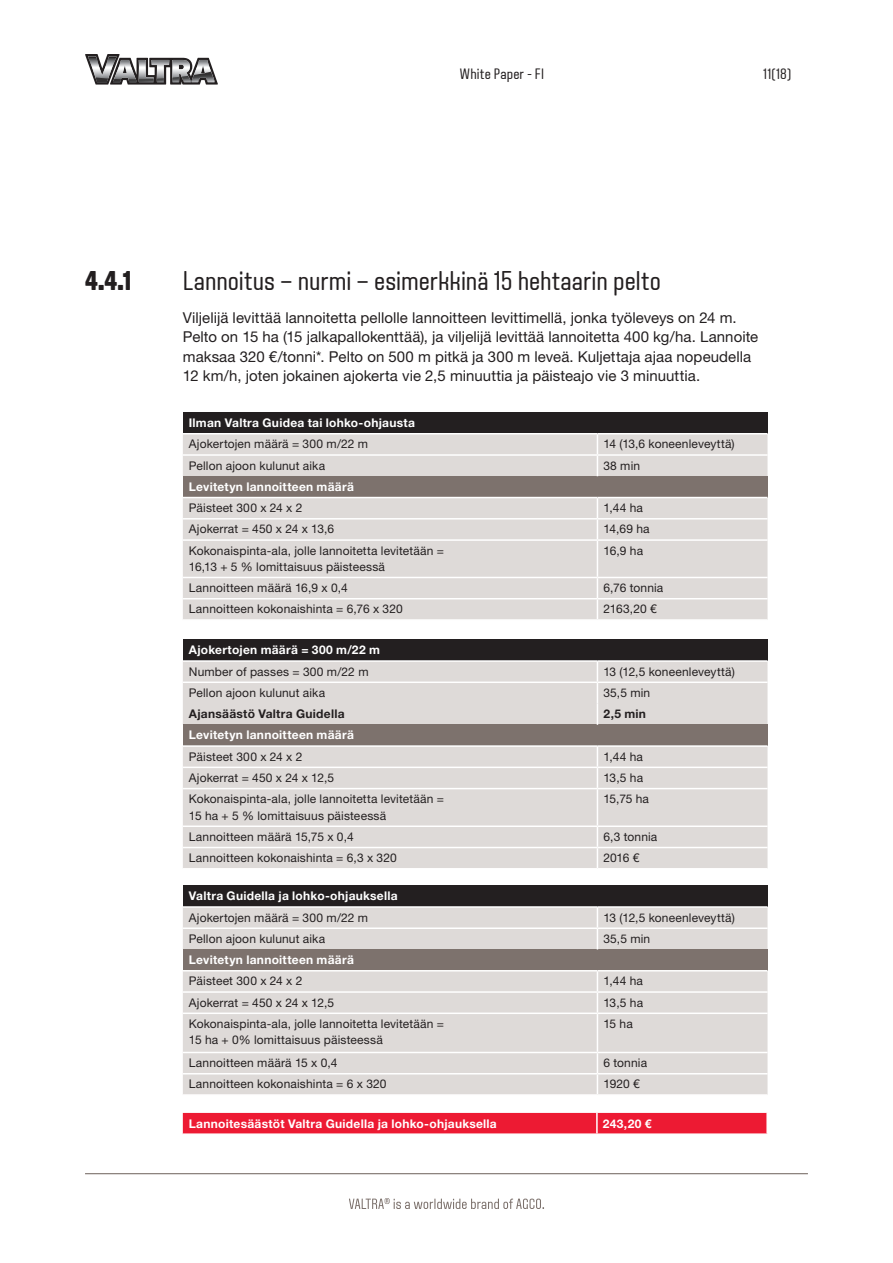
<style>
.page{position:relative;width:893px;height:1263px;background:#fff}
.page>*{position:absolute;margin:0;border:0;box-sizing:border-box;transform-origin:0 0}
.WP_väliotsikko_norma{font:27px "VALTRA Aveny T";letter-spacing:-.005em;color:#231f20}
.WP_väliotsikko_all_c{font:800 27px "VALTRA Aveny T";color:#231f20}
.WP_body_text{font:15px/19.5px "Helvetica Neue LT Std";letter-spacing:.005em;color:#231f20}
.t1{font:15px "VALTRA Aveny T";letter-spacing:.015em;color:#231f20}
.WP_vertailutaulukot{font:12px/16.5px "Helvetica Neue LT Std";letter-spacing:.015em;color:#231f20}
.WP_vertailutaulukot-2{font:700 12px "Helvetica Neue LT Std";letter-spacing:.02em;color:#fff}
.WP_vertailutaulukot-3{font:700 12px "Helvetica Neue LT Std";letter-spacing:.025em;color:#231f20}
</style>
<div class="page">
<svg style="left:349px;top:1198px;width:195px;height:11px"></svg>
<hr style="left:85px;top:1173px;width:723px;height:1px;background:#7d726d">
<svg style="left:85px;top:54px;width:133px;height:31px"></svg>
<div style="left:183px;top:412px;width:584px;height:22px;background:#231f20"></div>
<div style="left:183px;top:434px;width:584px;height:185px;background:#dedad8"></div>
<div style="left:183px;top:476px;width:584px;height:21px;background:#7d726d"></div>
<hr style="left:183px;top:433px;width:414px;height:1px;background:#fff">
<hr style="left:597px;top:433px;width:170px;height:1px;background:#fff">
<hr style="left:183px;top:454px;width:414px;height:2px;background:#fff">
<hr style="left:597px;top:454px;width:170px;height:2px;background:#fff">
<svg style="left:597px;top:434px;width:1px;height:42px"></svg>
<hr style="left:183px;top:497px;width:414px;height:1px;background:#fff">
<hr style="left:597px;top:497px;width:170px;height:1px;background:#fff">
<hr style="left:183px;top:518px;width:414px;height:1px;background:#fff">
<hr style="left:597px;top:518px;width:170px;height:1px;background:#fff">
<svg style="left:597px;top:498px;width:1px;height:41px"></svg>
<hr style="left:183px;top:539px;width:414px;height:2px;background:#fff">
<hr style="left:597px;top:539px;width:170px;height:2px;background:#fff">
<hr style="left:597px;top:541px;width:1px;height:36px;background:#fff">
<hr style="left:183px;top:577px;width:414px;height:1px;background:#fff">
<hr style="left:597px;top:577px;width:170px;height:1px;background:#fff">
<hr style="left:183px;top:598px;width:414px;height:1px;background:#fff">
<hr style="left:597px;top:598px;width:170px;height:1px;background:#fff">
<svg style="left:597px;top:578px;width:1px;height:41px"></svg>
<div style="left:183px;top:640px;width:584px;height:21px;background:#231f20"></div>
<div style="left:183px;top:662px;width:584px;height:206px;background:#dedad8"></div>
<div style="left:183px;top:725px;width:584px;height:21px;background:#7d726d"></div>
<hr style="left:183px;top:660px;width:414px;height:2px;background:#fff">
<hr style="left:597px;top:660px;width:170px;height:2px;background:#fff">
<hr style="left:183px;top:681px;width:414px;height:2px;background:#fff">
<hr style="left:597px;top:681px;width:170px;height:2px;background:#fff">
<svg style="left:597px;top:662px;width:1px;height:63px"></svg>
<hr style="left:183px;top:745px;width:414px;height:2px;background:#fff">
<hr style="left:597px;top:745px;width:170px;height:2px;background:#fff">
<hr style="left:183px;top:767px;width:414px;height:1px;background:#fff">
<hr style="left:597px;top:767px;width:170px;height:1px;background:#fff">
<svg style="left:597px;top:747px;width:1px;height:41px"></svg>
<hr style="left:183px;top:788px;width:414px;height:1px;background:#fff">
<hr style="left:597px;top:788px;width:170px;height:1px;background:#fff">
<hr style="left:597px;top:789px;width:1px;height:36px;background:#fff">
<hr style="left:183px;top:825px;width:414px;height:2px;background:#fff">
<hr style="left:597px;top:825px;width:170px;height:2px;background:#fff">
<hr style="left:183px;top:847px;width:414px;height:1px;background:#fff">
<hr style="left:597px;top:847px;width:170px;height:1px;background:#fff">
<svg style="left:597px;top:827px;width:1px;height:41px"></svg>
<div style="left:183px;top:886px;width:584px;height:21px;background:#231f20"></div>
<div style="left:183px;top:908px;width:584px;height:186px;background:#dedad8"></div>
<div style="left:183px;top:949px;width:584px;height:22px;background:#7d726d"></div>
<hr style="left:183px;top:906px;width:414px;height:2px;background:#fff">
<hr style="left:597px;top:906px;width:170px;height:2px;background:#fff">
<hr style="left:183px;top:927px;width:414px;height:2px;background:#fff">
<hr style="left:597px;top:927px;width:170px;height:2px;background:#fff">
<svg style="left:597px;top:908px;width:1px;height:41px"></svg>
<hr style="left:183px;top:970px;width:414px;height:1px;background:#fff">
<hr style="left:597px;top:970px;width:170px;height:1px;background:#fff">
<hr style="left:183px;top:991px;width:414px;height:2px;background:#fff">
<hr style="left:597px;top:991px;width:170px;height:2px;background:#fff">
<svg style="left:597px;top:971px;width:1px;height:41px"></svg>
<hr style="left:183px;top:1012px;width:414px;height:2px;background:#fff">
<hr style="left:597px;top:1012px;width:170px;height:2px;background:#fff">
<hr style="left:597px;top:1014px;width:1px;height:38px;background:#fff">
<hr style="left:183px;top:1052px;width:414px;height:1px;background:#fff">
<hr style="left:597px;top:1052px;width:170px;height:1px;background:#fff">
<hr style="left:183px;top:1073px;width:414px;height:1px;background:#fff">
<hr style="left:597px;top:1073px;width:170px;height:1px;background:#fff">
<svg style="left:597px;top:1053px;width:1px;height:41px"></svg>
<div style="left:183px;top:1113px;width:583px;height:20px;background:#ed1a33"></div>
<hr style="left:596px;top:1113px;width:2px;height:20px;background:#fff">
<p class="t1" style="left:460px;top:64px;width:86px">White Paper - FI</p>
<p class="t1" style="left:763px;top:64px;width:30px">11(18)</p>
<p class="WP_väliotsikko_all_c" style="left:85px;top:263px;width:47px">4.4.1</p>
<p class="WP_väliotsikko_norma" style="left:183px;top:264px;width:480px">Lannoitus – nurmi – esimerkkinä 15 hehtaarin pelto</p>
<p class="WP_body_text" style="left:183px;top:307px;width:577px">Viljelijä levittää lannoitetta pellolle lannoitteen levittimellä, jonka työleveys on 24 m.<br>Pelto on 15 ha (15 jalkapallokenttää), ja viljelijä levittää lannoitetta 400 kg/ha. Lannoite maksaa 320 €/tonni*. Pelto on 500 m pitkä ja 300 m leveä. Kuljettaja ajaa nopeudella 12 km/h, joten jokainen ajokerta vie 2,5 minuuttia ja päisteajo vie 3 minuuttia.</p>
<p class="WP_vertailutaulukot-2" style="left:189px;top:415px;width:228px">Ilman Valtra Guidea tai lohko-ohjausta</p>
<p class="WP_vertailutaulukot" style="left:189px;top:436px;width:181px">Ajokertojen määrä = 300 m/22 m</p>
<p class="WP_vertailutaulukot" style="left:603px;top:436px;width:133px">14 (13,6 koneenleveyttä)</p>
<p class="WP_vertailutaulukot" style="left:189px;top:457px;width:138px">Pellon ajoon kulunut aika</p>
<p class="WP_vertailutaulukot" style="left:603px;top:457px;width:38px">38 min</p>
<p class="WP_vertailutaulukot-2" style="left:189px;top:479px;width:167px">Levitetyn lannoitteen määrä</p>
<p class="WP_vertailutaulukot" style="left:189px;top:499px;width:115px">Päisteet 300 x 24 x 2</p>
<p class="WP_vertailutaulukot" style="left:603px;top:499px;width:41px">1,44 ha</p>
<p class="WP_vertailutaulukot" style="left:189px;top:521px;width:147px">Ajokerrat = 450 x 24 x 13,6</p>
<p class="WP_vertailutaulukot" style="left:603px;top:521px;width:48px">14,69 ha</p>
<p class="WP_vertailutaulukot" style="left:189px;top:542px;width:257px">Kokonaispinta-ala, jolle lannoitetta levitetään =<br>16,13 + 5 % lomittaisuus päisteessä</p>
<p class="WP_vertailutaulukot" style="left:603px;top:542px;width:41px">16,9 ha</p>
<p class="WP_vertailutaulukot" style="left:189px;top:579px;width:160px">Lannoitteen määrä 16,9 x 0,4</p>
<p class="WP_vertailutaulukot" style="left:603px;top:579px;width:61px">6,76 tonnia</p>
<p class="WP_vertailutaulukot" style="left:189px;top:601px;width:215px">Lannoitteen kokonaishinta = 6,76 x 320</p>
<p class="WP_vertailutaulukot" style="left:603px;top:601px;width:55px">2163,20 €</p>
<p class="WP_vertailutaulukot-2" style="left:189px;top:643px;width:193px">Ajokertojen määrä = 300 m/22 m</p>
<p class="WP_vertailutaulukot" style="left:189px;top:663px;width:181px">Number of passes = 300 m/22 m</p>
<p class="WP_vertailutaulukot" style="left:603px;top:663px;width:133px">13 (12,5 koneenleveyttä)</p>
<p class="WP_vertailutaulukot" style="left:189px;top:684px;width:138px">Pellon ajoon kulunut aika</p>
<p class="WP_vertailutaulukot" style="left:603px;top:684px;width:48px">35,5 min</p>
<p class="WP_vertailutaulukot-3" style="left:189px;top:706px;width:157px">Ajansäästö Valtra Guidella</p>
<p class="WP_vertailutaulukot-3" style="left:603px;top:706px;width:44px">2,5 min</p>
<p class="WP_vertailutaulukot-2" style="left:189px;top:728px;width:167px">Levitetyn lannoitteen määrä</p>
<p class="WP_vertailutaulukot" style="left:189px;top:748px;width:115px">Päisteet 300 x 24 x 2</p>
<p class="WP_vertailutaulukot" style="left:603px;top:748px;width:41px">1,44 ha</p>
<p class="WP_vertailutaulukot" style="left:189px;top:769px;width:147px">Ajokerrat = 450 x 24 x 12,5</p>
<p class="WP_vertailutaulukot" style="left:603px;top:769px;width:41px">13,5 ha</p>
<p class="WP_vertailutaulukot" style="left:189px;top:790px;width:257px">Kokonaispinta-ala, jolle lannoitetta levitetään =<br>15 ha + 5 % lomittaisuus päisteessä</p>
<p class="WP_vertailutaulukot" style="left:603px;top:790px;width:47px">15,75 ha</p>
<p class="WP_vertailutaulukot" style="left:189px;top:828px;width:166px">Lannoitteen määrä 15,75 x 0,4</p>
<p class="WP_vertailutaulukot" style="left:603px;top:828px;width:55px">6,3 tonnia</p>
<p class="WP_vertailutaulukot" style="left:189px;top:849px;width:209px">Lannoitteen kokonaishinta = 6,3 x 320</p>
<p class="WP_vertailutaulukot" style="left:603px;top:849px;width:38px">2016 €</p>
<p class="WP_vertailutaulukot-2" style="left:189px;top:888px;width:210px">Valtra Guidella ja lohko-ohjauksella</p>
<p class="WP_vertailutaulukot" style="left:189px;top:909px;width:181px">Ajokertojen määrä = 300 m/22 m</p>
<p class="WP_vertailutaulukot" style="left:603px;top:909px;width:133px">13 (12,5 koneenleveyttä)</p>
<p class="WP_vertailutaulukot" style="left:189px;top:930px;width:138px">Pellon ajoon kulunut aika</p>
<p class="WP_vertailutaulukot" style="left:603px;top:930px;width:48px">35,5 min</p>
<p class="WP_vertailutaulukot-2" style="left:189px;top:952px;width:167px">Levitetyn lannoitteen määrä</p>
<p class="WP_vertailutaulukot" style="left:189px;top:973px;width:115px">Päisteet 300 x 24 x 2</p>
<p class="WP_vertailutaulukot" style="left:603px;top:973px;width:41px">1,44 ha</p>
<p class="WP_vertailutaulukot" style="left:189px;top:994px;width:147px">Ajokerrat = 450 x 24 x 12,5</p>
<p class="WP_vertailutaulukot" style="left:603px;top:994px;width:41px">13,5 ha</p>
<p class="WP_vertailutaulukot" style="left:189px;top:1015px;width:257px">Kokonaispinta-ala, jolle lannoitetta levitetään =<br>15 ha + 0% lomittaisuus päisteessä</p>
<p class="WP_vertailutaulukot" style="left:603px;top:1015px;width:31px">15 ha</p>
<p class="WP_vertailutaulukot" style="left:189px;top:1054px;width:150px">Lannoitteen määrä 15 x 0,4</p>
<p class="WP_vertailutaulukot" style="left:603px;top:1054px;width:45px">6 tonnia</p>
<p class="WP_vertailutaulukot" style="left:189px;top:1076px;width:199px">Lannoitteen kokonaishinta = 6 x 320</p>
<p class="WP_vertailutaulukot" style="left:603px;top:1076px;width:38px">1920 €</p>
<p class="WP_vertailutaulukot-2" style="left:189px;top:1116px;width:309px">Lannoitesäästöt Valtra Guidella ja lohko-ohjauksella</p>
<p class="WP_vertailutaulukot-2" style="left:603px;top:1116px;width:50px">243,20 €</p>
</div>
